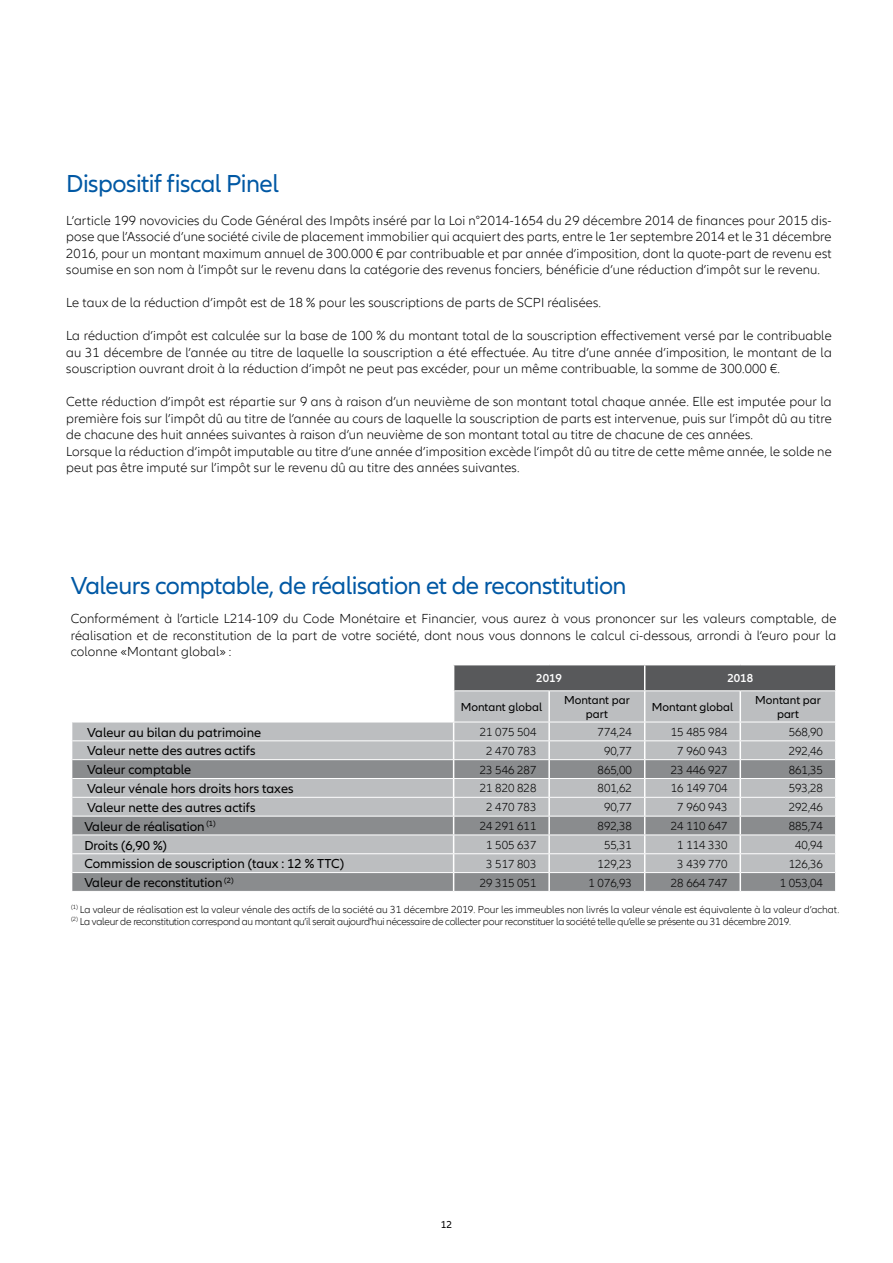
<style>
.page{position:relative;width:893px;height:1263px;background:#fff}
.page>*{position:absolute;margin:0;border:0;box-sizing:border-box;transform-origin:0 0}
.t1{font:25.5px "Allianz Neo";letter-spacing:-.02em;color:#0058a4}
.t2{font:300 13.5px/16.5px "Allianz Neo";letter-spacing:.01em;color:#000;text-align:justify}
.t3{font:13.5px "Allianz Neo";color:#000}
.t4{font:300 12px "Allianz Neo";color:#000}
.t5{font:12px/13.5px "Allianz Neo";color:#000;text-align:center}
.t6{font:600 12px "Allianz Neo";color:#fff}
.t7{font:300 10.5px/12px "Allianz Neo";letter-spacing:-.025em;color:#000}
.t8{font:10.5px "Allianz Neo";color:#000}
</style>
<div class="page">
<svg style="left:72px;top:691px;width:763px;height:68px;fill:#bcbec0"></svg>
<svg style="left:72px;top:760px;width:763px;height:131px;background:#a7a9ab"></svg>
<div style="left:453px;top:665px;width:382px;height:25px;background:#58595b"></div>
<hr style="left:453px;top:691px;width:1px;height:31px;background:#fff">
<hr style="left:548px;top:691px;width:2px;height:31px;background:#fff">
<hr style="left:644px;top:691px;width:1px;height:31px;background:#fff">
<hr style="left:739px;top:691px;width:2px;height:31px;background:#fff">
<svg style="left:453px;top:723px;width:1px;height:168px"></svg>
<svg style="left:548px;top:723px;width:2px;height:168px"></svg>
<svg style="left:644px;top:723px;width:1px;height:168px"></svg>
<svg style="left:739px;top:723px;width:2px;height:168px"></svg>
<svg style="left:835px;top:740px;width:1px;height:151px"></svg>
<hr style="left:72px;top:722px;width:382px;height:1px;background:#fff">
<hr style="left:454px;top:722px;width:95px;height:1px;background:#fff">
<hr style="left:549px;top:722px;width:96px;height:1px;background:#fff">
<hr style="left:645px;top:722px;width:95px;height:1px;background:#fff">
<hr style="left:740px;top:722px;width:95px;height:1px;background:#fff">
<hr style="left:72px;top:740px;width:382px;height:1px;background:#fff">
<hr style="left:454px;top:740px;width:95px;height:1px;background:#fff">
<hr style="left:549px;top:740px;width:96px;height:1px;background:#fff">
<hr style="left:645px;top:740px;width:95px;height:1px;background:#fff">
<hr style="left:740px;top:740px;width:95px;height:1px;background:#fff">
<hr style="left:72px;top:759px;width:382px;height:1px;background:#fff">
<hr style="left:454px;top:759px;width:95px;height:1px;background:#fff">
<hr style="left:549px;top:759px;width:96px;height:1px;background:#fff">
<hr style="left:645px;top:759px;width:95px;height:1px;background:#fff">
<hr style="left:740px;top:759px;width:95px;height:1px;background:#fff">
<hr style="left:72px;top:778px;width:382px;height:1px;background:#fff">
<hr style="left:454px;top:778px;width:95px;height:1px;background:#fff">
<hr style="left:549px;top:778px;width:96px;height:1px;background:#fff">
<hr style="left:645px;top:778px;width:95px;height:1px;background:#fff">
<hr style="left:740px;top:778px;width:95px;height:1px;background:#fff">
<hr style="left:72px;top:797px;width:382px;height:1px;background:#fff">
<hr style="left:454px;top:797px;width:95px;height:1px;background:#fff">
<hr style="left:549px;top:797px;width:96px;height:1px;background:#fff">
<hr style="left:645px;top:797px;width:95px;height:1px;background:#fff">
<hr style="left:740px;top:797px;width:95px;height:1px;background:#fff">
<hr style="left:72px;top:816px;width:382px;height:1px;background:#fff">
<hr style="left:454px;top:816px;width:95px;height:1px;background:#fff">
<hr style="left:549px;top:816px;width:96px;height:1px;background:#fff">
<hr style="left:645px;top:816px;width:95px;height:1px;background:#fff">
<hr style="left:740px;top:816px;width:95px;height:1px;background:#fff">
<hr style="left:72px;top:834px;width:382px;height:1px;background:#fff">
<hr style="left:454px;top:834px;width:95px;height:1px;background:#fff">
<hr style="left:549px;top:834px;width:96px;height:1px;background:#fff">
<hr style="left:645px;top:834px;width:95px;height:1px;background:#fff">
<hr style="left:740px;top:834px;width:95px;height:1px;background:#fff">
<hr style="left:72px;top:853px;width:382px;height:1px;background:#fff">
<hr style="left:454px;top:853px;width:95px;height:1px;background:#fff">
<hr style="left:549px;top:853px;width:96px;height:1px;background:#fff">
<hr style="left:645px;top:853px;width:95px;height:1px;background:#fff">
<hr style="left:740px;top:853px;width:95px;height:1px;background:#fff">
<hr style="left:72px;top:872px;width:382px;height:1px;background:#fff">
<hr style="left:454px;top:872px;width:95px;height:1px;background:#fff">
<hr style="left:549px;top:872px;width:96px;height:1px;background:#fff">
<hr style="left:645px;top:872px;width:95px;height:1px;background:#fff">
<hr style="left:740px;top:872px;width:95px;height:1px;background:#fff">
<h1 class="t1" style="left:66px;top:169px;width:214px">Dispositif fiscal Pinel</h1>
<p class="t2" style="left:66px;top:212px;width:767px">L’article 199 novovicies du Code Général des Impôts inséré par la Loi n°2014-1654 du 29 décembre 2014 de finances pour 2015 dis&shy;pose que l’associé d’une société civile de placement immobilier qui acquiert des parts, entre le 1er septembre 2014 et le 31 décembre 2016, pour un montant maximum annuel de 300.000 € par contribuable et par année d’imposition, dont la quote-part de revenu est soumise en son nom à l’impôt sur le revenu dans la catégorie des revenus fonciers, bénéficie d’une réduction d’impôt sur le revenu.</p>
<p class="t2" style="left:66px;top:294px;width:536px">le taux de la réduction d’impôt est de 18 % pour les souscriptions de parts de ScPi réalisées.</p>
<p class="t2" style="left:66px;top:327px;width:767px">La réduction d’impôt est calculée sur la base de 100 % du montant total de la souscription effectivement versé par le contribuable au 31 décembre de l’année au titre de laquelle la souscription a été effectuée. Au titre d’une année d’imposition, le montant de la souscription ouvrant droit à la réduction d’impôt ne peut pas excéder, pour un même contribuable, la somme de 300.000 €.</p>
<p class="t2" style="left:66px;top:393px;width:767px;text-align:left">cette réduction d’impôt est répartie sur 9 ans à raison d’un neuvième de son montant total chaque année. elle est imputée pour la première fois sur l’impôt dû au titre de l’année au cours de laquelle la souscription de parts est intervenue, puis sur l’impôt dû au titre de chacune des huit années suivantes à raison d’un neuvième de son montant total au titre de chacune de ces années.<br>lorsque la réduction d’impôt imputable au titre d’une année d’imposition excède l’impôt dû au titre de cette même année, le solde ne peut pas être imputé sur l’impôt sur le revenu dû au titre des années suivantes.</p>
<h1 class="t1" style="left:71px;top:570px;width:557px">Valeurs comptable, de réalisation et de reconstitution</h1>
<p class="t2" style="left:71px;top:610px;width:767px">conformément à l’article l214-109 du code monétaire et Financier, vous aurez à vous prononcer sur les valeurs comptable, de réalisation et de reconstitution de la part de votre société, dont nous vous donnons le calcul ci-dessous, arrondi à l’euro pour la colonne «montant global» :</p>
<p class="t6" style="left:536px;top:671px;width:27px">2019</p>
<p class="t6" style="left:727px;top:671px;width:27px">2018</p>
<p class="t5" style="left:461px;top:701px;width:83px">Montant global</p>
<p class="t5" style="left:564px;top:694px;width:67px">Montant par part</p>
<p class="t5" style="left:652px;top:701px;width:83px">Montant global</p>
<p class="t5" style="left:755px;top:694px;width:67px">Montant par part</p>
<p class="t3" style="left:87px;top:724px;width:175px">Valeur au bilan du patrimoine</p>
<p class="t4" style="left:480px;top:725px;width:58px">21 075 504</p>
<p class="t4" style="left:598px;top:725px;width:36px">774,24</p>
<p class="t4" style="left:671px;top:725px;width:58px">15 485 984</p>
<p class="t4" style="left:789px;top:725px;width:36px">568,90</p>
<p class="t3" style="left:87px;top:743px;width:170px">Valeur nette des autres actifs</p>
<p class="t4" style="left:486px;top:743px;width:52px">2 470 783</p>
<p class="t4" style="left:604px;top:743px;width:29px">90,77</p>
<p class="t4" style="left:677px;top:743px;width:52px">7 960 943</p>
<p class="t4" style="left:789px;top:743px;width:36px">292,46</p>
<p class="t3" style="left:87px;top:762px;width:106px">Valeur comptable</p>
<p class="t4" style="left:480px;top:762px;width:58px">23 546 287</p>
<p class="t4" style="left:598px;top:762px;width:36px">865,00</p>
<p class="t4" style="left:671px;top:762px;width:58px">23 446 927</p>
<p class="t4" style="left:789px;top:762px;width:36px">861,35</p>
<p class="t3" style="left:87px;top:781px;width:208px">Valeur vénale hors droits hors taxes</p>
<p class="t4" style="left:480px;top:781px;width:58px">21 820 828</p>
<p class="t4" style="left:598px;top:781px;width:36px">801,62</p>
<p class="t4" style="left:671px;top:781px;width:58px">16 149 704</p>
<p class="t4" style="left:789px;top:781px;width:36px">593,28</p>
<p class="t3" style="left:87px;top:800px;width:170px">Valeur nette des autres actifs</p>
<p class="t4" style="left:486px;top:800px;width:52px">2 470 783</p>
<p class="t4" style="left:604px;top:800px;width:29px">90,77</p>
<p class="t4" style="left:677px;top:800px;width:52px">7 960 943</p>
<p class="t4" style="left:789px;top:800px;width:36px">292,46</p>
<p class="t3" style="left:84px;top:818px;width:133px">Valeur de réalisation <sup>(1)</sup></p>
<p class="t4" style="left:480px;top:819px;width:58px">24 291 611</p>
<p class="t4" style="left:598px;top:819px;width:36px">892,38</p>
<p class="t4" style="left:671px;top:819px;width:58px">24 110 647</p>
<p class="t4" style="left:789px;top:819px;width:36px">885,74</p>
<p class="t3" style="left:84px;top:837px;width:84px">Droits (6,90 %)</p>
<p class="t4" style="left:486px;top:837px;width:52px">1 505 637</p>
<p class="t4" style="left:604px;top:837px;width:29px">55,31</p>
<p class="t4" style="left:677px;top:837px;width:52px">1 114 330</p>
<p class="t4" style="left:795px;top:837px;width:29px">40,94</p>
<p class="t3" style="left:84px;top:856px;width:261px">Commission de souscription (taux : 12 % TTC)</p>
<p class="t4" style="left:486px;top:856px;width:52px">3 517 803</p>
<p class="t4" style="left:598px;top:856px;width:36px">129,23</p>
<p class="t4" style="left:677px;top:856px;width:52px">3 439 770</p>
<p class="t4" style="left:789px;top:856px;width:36px">126,36</p>
<p class="t3" style="left:84px;top:875px;width:151px">Valeur de reconstitution <sup>(2)</sup></p>
<p class="t4" style="left:480px;top:875px;width:58px">29 315 051</p>
<p class="t4" style="left:589px;top:875px;width:45px">1 076,93</p>
<p class="t4" style="left:671px;top:875px;width:58px">28 664 747</p>
<p class="t4" style="left:780px;top:875px;width:45px">1 053,04</p>
<p class="t7" style="left:71px;top:903px;width:770px"><sup>(1)</sup> la valeur de réalisation est la valeur vénale des actifs de la société au 31 décembre 2019. Pour les immeubles non livrés la valeur vénale est équivalente à la valeur d’achat. <sup>(2)</sup> la valeur de reconstitution correspond au montant qu’il serait aujourd’hui nécessaire de collecter pour reconstituer la société telle qu’elle se présente au 31 décembre 2019.</p>
<p class="t8" style="left:441px;top:1219px;width:13px">12</p>
</div>
